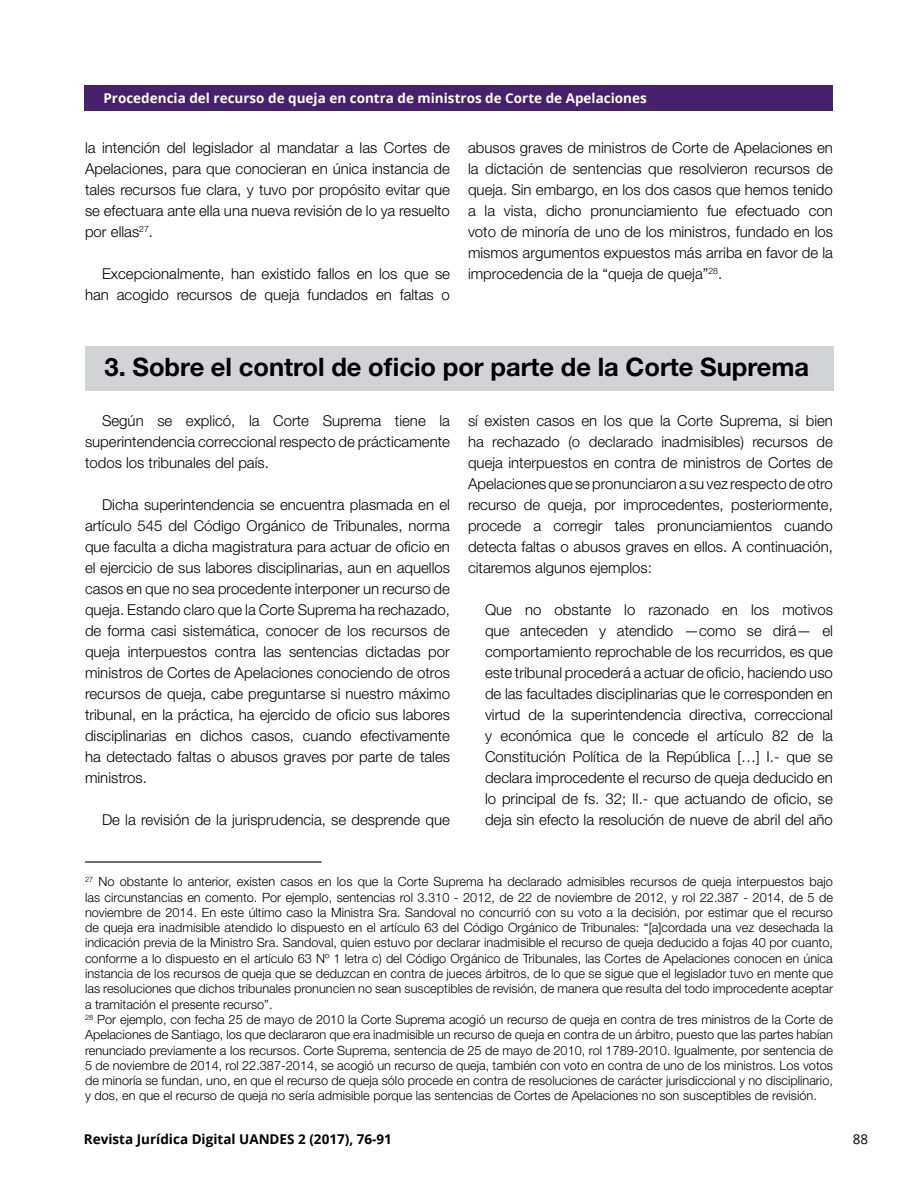
<style>
.page{position:relative;width:918px;height:1188px;background:#fff}
.page>*{position:absolute;margin:0;border:0;box-sizing:border-box;transform-origin:0 0}
.t1{font:700 25.5px "Helvetica Neue LT Std";color:#000}
.t2{font:300 15px/21px "Helvetica Neue LT Std";color:#000;text-align:justify}
.t3{font:700 13.5px "Open Sans";color:#fff}
.t4{font:700 13.5px "Open Sans";color:#000}
.t5{font:13.5px "Open Sans";color:#000}
.t6{font:300 12.75px/15.3px "Helvetica Neue LT Std";color:#000}
</style>
<div class="page">
<div style="left:84px;top:85px;width:749px;height:26px;background:#48216c"></div>
<hr style="left:85px;top:861px;width:237px;height:2px;background:#000">
<div style="left:85px;top:346px;width:748px;height:45px;background:#d1d3d4"></div>
<p class="t3" style="left:103px;top:89px;width:545px">Procedencia del recurso de queja en contra de ministros de Corte de Apelaciones</p>
<p class="t2" style="left:85px;top:136px;width:366px">la intención del legislador al mandatar a las Cortes de Apelaciones, para que conocieran en única instancia de tales recursos fue clara, y tuvo por propósito evitar que se efectuara ante ella una nueva revisión de lo ya resuelto por ellas<sup>27</sup>.</p>
<p class="t2" style="left:85px;top:262px;width:366px;text-align:right">Excepcionalmente, han existido fallos en los que se han acogido recursos de queja fundados en faltas o</p>
<p class="t2" style="left:468px;top:136px;width:367px">abusos graves de ministros de Corte de Apelaciones en la dictación de sentencias que resolvieron recursos de queja. Sin embargo, en los dos casos que hemos tenido a la vista, dicho pronunciamiento fue efectuado con voto de minoría de uno de los ministros, fundado en los mismos argumentos expuestos más arriba en favor de la improcedencia de la “queja de queja”<sup>28</sup>.</p>
<h1 class="t1" style="left:105px;top:351px;width:706px">3. Sobre el control de oficio por parte de la Corte Suprema</h1>
<p class="t2" style="left:85px;top:410px;width:366px;text-indent:17px">Según se explicó, la Corte Suprema tiene la superintendencia correccional respecto de prácticamente todos los tribunales del país.</p>
<p class="t2" style="left:85px;top:494px;width:367px;text-indent:17px">Dicha superintendencia se encuentra plasmada en el artículo 545 del Código Orgánico de Tribunales, norma que faculta a dicha magistratura para actuar de oficio en el ejercicio de sus labores disciplinarias, aun en aquellos casos en que no sea procedente interponer un recurso de queja. Estando claro que la Corte Suprema ha rechazado, de forma casi sistemática, conocer de los recursos de queja interpuestos contra las sentencias dictadas por ministros de Cortes de Apelaciones conociendo de otros recursos de queja, cabe preguntarse si nuestro máximo tribunal, en la práctica, ha ejercido de oficio sus labores disciplinarias en dichos casos, cuando efectivamente ha detectado faltas o abusos graves por parte de tales ministros.</p>
<p class="t2" style="left:102px;top:809px;width:349px">De la revisión de la jurisprudencia, se desprende que</p>
<p class="t2" style="left:468px;top:410px;width:366px">sí existen casos en los que la Corte Suprema, si bien ha rechazado (o declarado inadmisibles) recursos de queja interpuestos en contra de ministros de Cortes de Apelaciones que se pronunciaron a su vez respecto de otro recurso de queja, por improcedentes, posteriormente, procede a corregir tales pronunciamientos cuando detecta faltas o abusos graves en ellos. A continuación, citaremos algunos ejemplos:</p>
<p class="t2" style="left:485px;top:599px;width:349px">Que no obstante lo razonado en los motivos que anteceden y atendido —como se dirá— el comportamiento reprochable de los recurridos, es que este tribunal procederá a actuar de oficio, haciendo uso de las facultades disciplinarias que le corresponden en virtud de la superintendencia directiva, correccional y económica que le concede el artículo 82 de la Constitución Política de la República […] I.- que se declara improcedente el recurso de queja deducido en lo principal de fs. 32; II.- que actuando de oficio, se deja sin efecto la resolución de nueve de abril del año</p>
<p class="t6" style="left:85px;top:874px;width:750px"><sup>27</sup> No obstante lo anterior, existen casos en los que la Corte Suprema ha declarado admisibles recursos de queja interpuestos bajo las circunstancias en comento. Por ejemplo, sentencias rol 3.310 - 2012, de 22 de noviembre de 2012, y rol 22.387 - 2014, de 5 de noviembre de 2014. En este último caso la Ministra Sra. Sandoval no concurrió con su voto a la decisión, por estimar que el recurso de queja era inadmisible atendido lo dispuesto en el artículo 63 del Código Orgánico de Tribunales: “[a]cordada una vez desechada la indicación previa de la Ministro Sra. Sandoval, quien estuvo por declarar inadmisible el recurso de queja deducido a fojas 40 por cuanto, conforme a lo dispuesto en el artículo 63 Nº 1 letra c) del Código Orgánico de Tribunales, las Cortes de Apelaciones conocen en única instancia de los recursos de queja que se deduzcan en contra de jueces árbitros, de lo que se sigue que el legislador tuvo en mente que las resoluciones que dichos tribunales pronuncien no sean susceptibles de revisión, de manera que resulta del todo improcedente aceptar a tramitación el presente recurso”.<br><sup>28</sup> Por ejemplo, con fecha 25 de mayo de 2010 la Corte Suprema acogió un recurso de queja en contra de tres ministros de la Corte de Apelaciones de Santiago, los que declararon que era inadmisible un recurso de queja en contra de un árbitro, puesto que las partes habían renunciado previamente a los recursos. Corte Suprema, sentencia de 25 de mayo de 2010, rol 1789-2010. Igualmente, por sentencia de 5 de noviembre de 2014, rol 22.387-2014, se acogió un recurso de queja, también con voto en contra de uno de los ministros. Los votos de minoría se fundan, uno, en que el recurso de queja sólo procede en contra de resoluciones de carácter jurisdiccional y no disciplinario, y dos, en que el recurso de queja no sería admisible porque las sentencias de Cortes de Apelaciones no son susceptibles de revisión.</p>
<p class="t4" style="left:84px;top:1130px;width:310px">Revista Jurídica Digital UANDES 2 (2017), 76-91</p>
<p class="t5" style="left:853px;top:1130px;width:17px">88</p>
</div>
